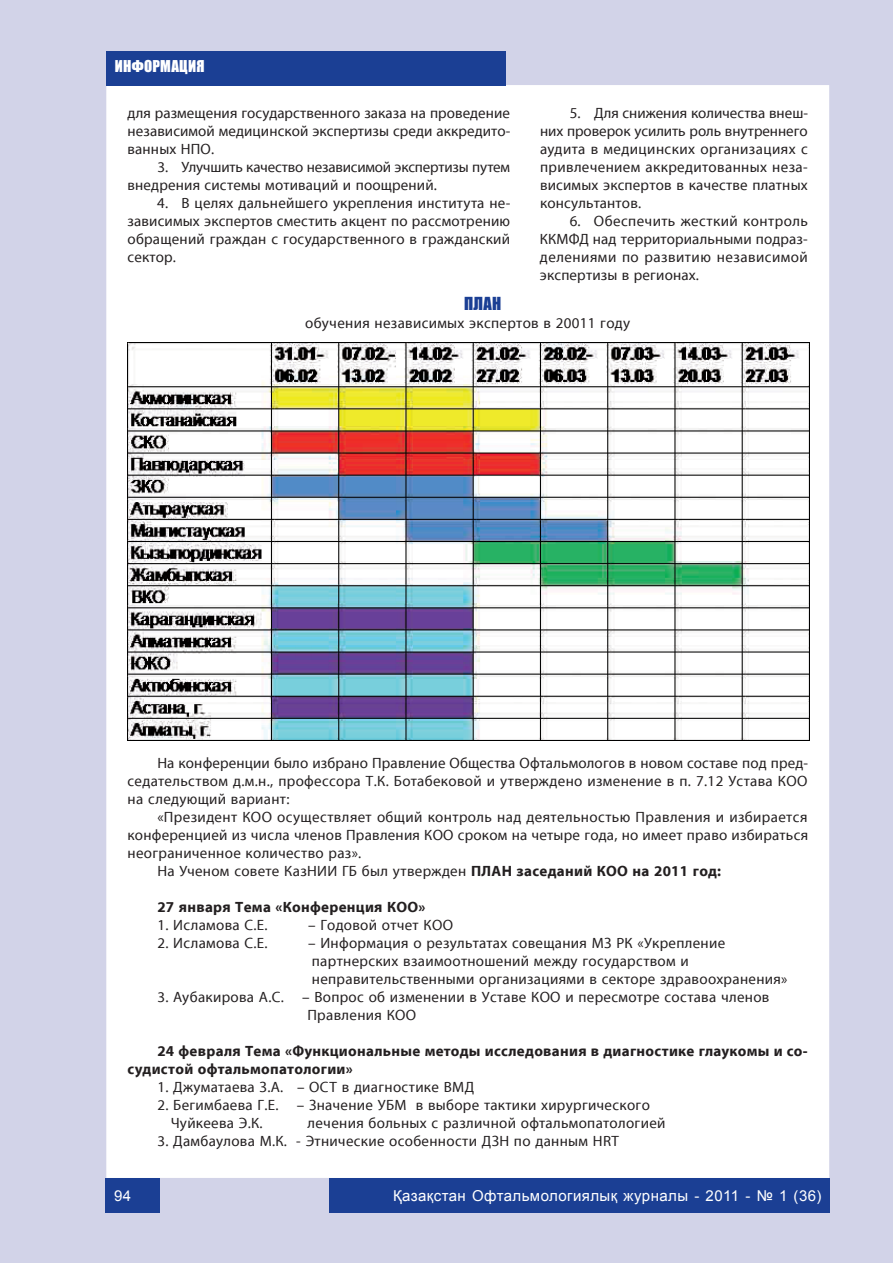
<style>
.page{position:relative;width:893px;height:1263px;background:#fff}
.page>*{position:absolute;margin:0;border:0;box-sizing:border-box;transform-origin:0 0}
.t1{font:16.5px "Impact";color:#1b3f94}
.t2{font:15px/18px "SM Myriad Pro Regular";letter-spacing:.02em;color:#231f20;text-align:justify}
.t3{font:15px/18px "SM Myriad Pro Bold";letter-spacing:.02em;color:#231f20}
.t4{font:15px/18px "SM Myriad Pro Regular";letter-spacing:-.01em;color:#231f20}
.t5{font:15px "Arial";letter-spacing:.03em;color:#fff}
.t6{font:15px "Impact";letter-spacing:.02em;color:#fff}
.s1{font-family:"SM Myriad Pro Bold"}
</style>
<div class="page">
<div style="left:1px;top:1px;width:891px;height:83px;background:#d2d3e8"></div>
<div style="left:0;top:0;width:893px;height:85px;border:2px solid #d2d3e8"></div>
<div style="left:1px;top:1179px;width:891px;height:83px;background:#d2d3e8"></div>
<div style="left:0;top:1178px;width:893px;height:85px;border:2px solid #d2d3e8"></div>
<div style="left:830px;top:1px;width:62px;height:1261px;background:#d2d3e8"></div>
<div style="left:829px;top:0;width:64px;height:1263px;border:2px solid #d2d3e8"></div>
<div style="left:1px;top:1px;width:105px;height:1261px;background:#d2d3e8"></div>
<div style="left:0;top:0;width:106px;height:1263px;border:2px solid #d2d3e8"></div>
<div style="left:329px;top:1179px;width:500px;height:34px;background:#1b3f94"></div>
<div style="left:106px;top:1179px;width:54px;height:34px;background:#1b3f94"></div>
<div style="left:106px;top:51px;width:400px;height:34px;background:#1b3f94"></div>
<img style="left:128px;top:342px;width:682px;height:398px">
<p class="t6" style="left:115px;top:54px;width:128px">оинфбзоор литературы</p>
<p class="t6" style="left:153px;top:54px;width:53px">рмация</p>
<p class="t2" style="left:128px;top:103px;width:384px">для размещения государственного заказа на проведение независимой медицинской экспертизы среди аккредито&shy;ванных НПО.</p>
<p class="t4" style="left:128px;top:157px;width:384px;text-indent:30px">3. Улучшить качество независимой экспертизы путем внедрения системы мотиваций и поощрений.</p>
<p class="t2" style="left:128px;top:193px;width:384px;text-indent:30px">4. В целях дальнейшего укрепления института не&shy;зависимых экспертов сместить акцент по рассмотрению обращений граждан с государственного в гражданский сектор.</p>
<p class="t2" style="left:540px;top:103px;width:269px;text-indent:30px">5. Для снижения количества внеш&shy;них проверок усилить роль внутреннего аудита в медицинских организациях с привлечением аккредитованных неза&shy;висимых экспертов в качестве платных консультантов.</p>
<p class="t2" style="left:540px;top:211px;width:269px;text-indent:30px">6. Обеспечить жесткий контроль ККМФД над территориальными подраз&shy;делениями по развитию независимой экспертизы в регионах.</p>
<p class="t1" style="left:464px;top:290px;width:10px">ПЛАН</p>
<p class="t2" style="left:305px;top:313px;width:326px">обучения независимых экспертов в 20011 году</p>
<p class="t2" style="left:128px;top:753px;width:682px;text-indent:30px">На конференции было избрано Правление Общества Офтальмологов в новом составе под пред&shy;седательством д.м.н., профессора Т.К. Ботабековой и утверждено изменение в п. 7.12 Устава КОО на следующий вариант:</p>
<p class="t2" style="left:157px;top:807px;width:652px">«Президент КОО осуществляет общий контроль над деятельностью Правления и избирается</p>
<p class="t2" style="left:128px;top:825px;width:682px">конференцией из числа членов Правления КОО сроком на четыре года, но имеет право избираться</p>
<p class="t2" style="left:128px;top:843px;width:235px">неограниченное количество раз».</p>
<p class="t2" style="left:157px;top:861px;width:565px">На Ученом совете КазНИИ ГБ был утвержден <span class="s1">ПЛАН заседаний КОО на 2011 год:</span></p>
<p class="t3" style="left:157px;top:897px;width:270px">27 января Тема «Конференция КОО»</p>
<p class="t2" style="left:157px;top:915px;width:112px">1. Исламова С.Е.</p>
<p class="t2" style="left:308px;top:915px;width:146px">– Годовой отчет КОО</p>
<p class="t2" style="left:157px;top:933px;width:112px">2. Исламова С.Е.</p>
<p class="t2" style="left:308px;top:933px;width:481px;text-align:left">– Информация о результатах совещания МЗ РК «Укрепление партнерских взаимоотношений между государством и неправительственными организациями в секторе здравоохранения»</p>
<p class="t2" style="left:307px;top:987px;width:463px;text-indent:-150px">3. Аубакирова А.С. – Вопрос об изменении в Уставе КОО и пересмотре состава членов<br>Правления КОО</p>
<p class="t3" style="left:128px;top:1041px;width:682px;text-indent:30px">24 февраля Тема «Функциональные методы исследования в диагностике глаукомы и со&shy;судистой офтальмопатологии»</p>
<p class="t2" style="left:157px;top:1077px;width:318px">1. Джуматаева З.А. – ОСТ в диагностике ВМД</p>
<p class="t2" style="left:171px;top:1095px;width:481px;text-indent:-13px">2. Бегимбаева Г.Е. – Значение УБМ в выборе тактики хирургического<br>Чуйкеева Э.К.</p>
<p class="t2" style="left:308px;top:1113px;width:359px">лечения больных с различной офтальмопатологией</p>
<p class="t2" style="left:157px;top:1131px;width:463px">3. Дамбаулова М.К. - Этнические особенности ДЗН по данным HRT</p>
<p class="t5" style="left:114px;top:1186px;width:19px">94</p>
<p class="t5" style="left:393px;top:1186px;width:430px">Қазақстан Офтальмологиялық журналы - 2011 - № 1 (36)</p>
</div>
